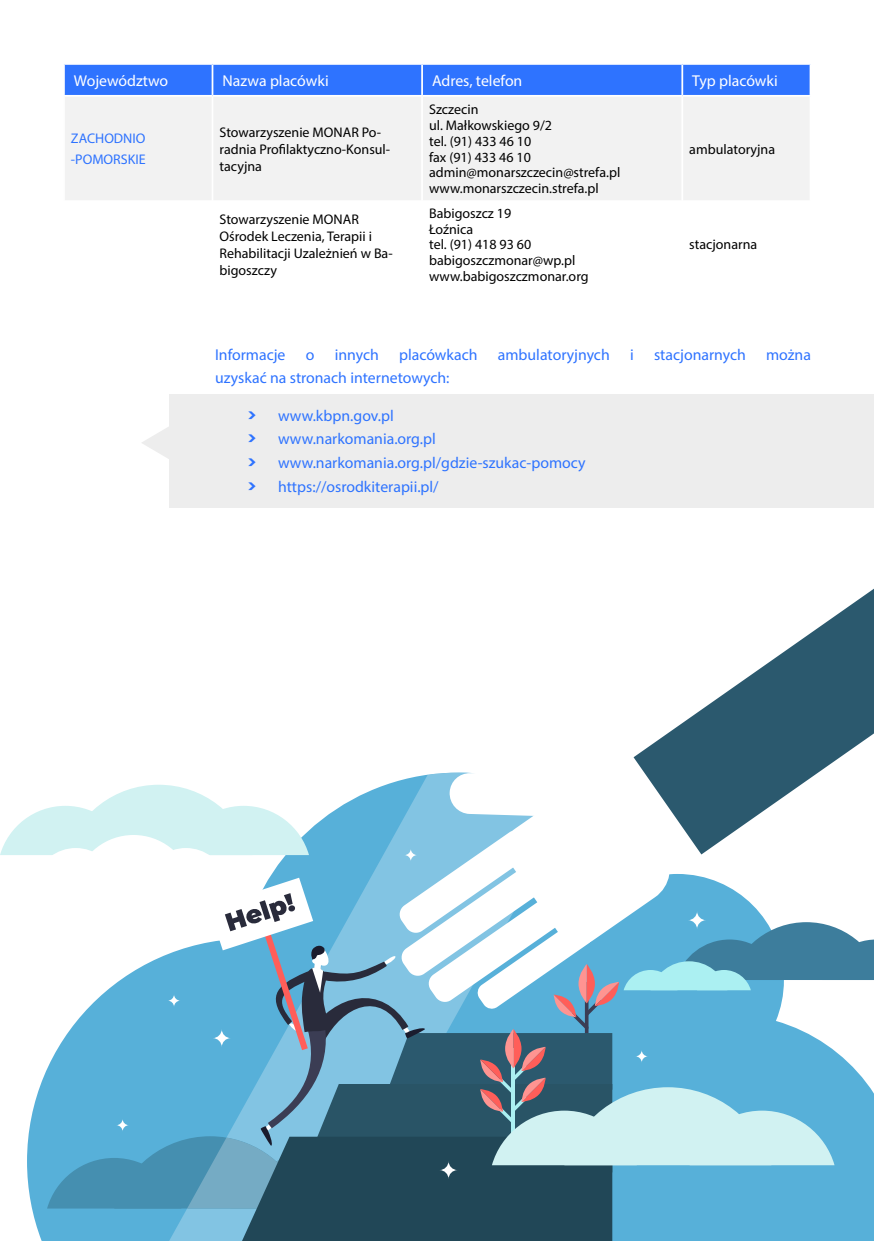
<style>
.page{position:relative;width:874px;height:1241px;background:#fff}
.page>*{position:absolute;margin:0;border:0;box-sizing:border-box;transform-origin:0 0}
.t1{font:15.75px/23.6px "Myriad Pro";color:#2e73ff}
.t2{font:15.75px "Myriad Pro";color:#fff}
.t3{font:14px/15.8px "Myriad Pro";color:#000}
.t4{font:14px/21px "Myriad Pro";color:#2e73ff}
.s1{font-family:"Novecentowide";font-weight:700}
</style>
<div class="page">
<div style="left:65px;top:65px;width:744px;height:30px;background:#2e73ff"></div>
<div style="left:65px;top:97px;width:744px;height:103px;background:#f2f2f2"></div>
<hr style="left:211px;top:65px;width:2px;height:30px;background:#fff">
<hr style="left:421px;top:65px;width:2px;height:30px;background:#fff">
<hr style="left:681px;top:65px;width:1px;height:30px;background:#fff">
<hr style="left:211px;top:97px;width:2px;height:103px;background:#fff">
<hr style="left:421px;top:97px;width:2px;height:103px;background:#fff">
<hr style="left:681px;top:97px;width:1px;height:103px;background:#fff">
<div style="left:169px;top:394px;width:704px;height:113px;background:#ededed"></div>
<svg style="left:142px;top:427px;width:27px;height:32px"></svg>
<svg style="left:715px;top:589px;width:158px;height:111px"></svg>
<svg style="left:0;top:700px;width:873px;height:540px"></svg>
<svg style="left:212px;top:1028px;width:19px;height:18px"></svg>
<svg style="left:439px;top:1160px;width:18px;height:18px"></svg>
<svg style="left:687px;top:910px;width:18px;height:19px"></svg>
<svg style="left:167px;top:994px;width:13px;height:12px"></svg>
<svg style="left:635px;top:1049px;width:12px;height:13px"></svg>
<svg style="left:404px;top:848px;width:13px;height:13px"></svg>
<svg style="left:116px;top:1118px;width:13px;height:13px"></svg>
<p class="t2" style="left:74px;top:71px;width:96px">Województwo</p>
<p class="t2" style="left:222px;top:71px;width:108px">Nazwa placówki</p>
<p class="t2" style="left:432px;top:71px;width:92px">Adres, telefon</p>
<p class="t2" style="left:692px;top:71px;width:87px">Typ placówki</p>
<p class="t4" style="left:71px;top:128px;width:76px">ZACHODNIO -POMORSKIE</p>
<p class="t3" style="left:219px;top:124px;width:172px;line-height:16.8px">Stowarzyszenie MONAR Po&shy;radnia Profilaktyczno-Konsul&shy;tacyjna</p>
<p class="t3" style="left:429px;top:102px;width:193px">Szczecin<br>ul. Małkowskiego 9/2<br>tel. (91) 433 46 10<br>fax (91) 433 46 10 admin@monarszczecin@strefa.pl www.monarszczecin.strefa.pl</p>
<p class="t3" style="left:219px;top:211px;width:174px;line-height:16.8px">Stowarzyszenie MONAR<br>Ośrodek Leczenia, Terapii i<br>Rehabilitacji Uzależnień w Ba&shy;bigoszczy</p>
<p class="t3" style="left:429px;top:205px;width:161px">Babigoszcz 19<br>Łoźnica<br>tel. (91) 418 93 60 babigoszczmonar@wp.pl www.babigoszczmonar.org</p>
<p class="t3" style="left:689px;top:141px;width:87px">ambulatoryjna</p>
<p class="t3" style="left:689px;top:237px;width:69px">stacjonarna</p>
<p class="t1" style="left:215px;top:342px;width:72px">Informacje</p>
<p class="t1" style="left:305px;top:342px;width:10px">o</p>
<p class="t1" style="left:334px;top:342px;width:46px">innych</p>
<p class="t1" style="left:399px;top:342px;width:80px">placówkach</p>
<p class="t1" style="left:497px;top:342px;width:113px">ambulatoryjnych</p>
<p class="t1" style="left:629px;top:342px;width:5px">i</p>
<p class="t1" style="left:653px;top:342px;width:93px">stacjonarnych</p>
<p class="t1" style="left:765px;top:342px;width:46px">można</p>
<p class="t1" style="left:215px;top:366px;width:236px">uzyskać na stronach internetowych:</p>
<p class="t1" style="left:246px;top:403px;width:340px"><span class="s1">&gt;</span> www.kbpn.gov.pl<br><span class="s1">&gt;</span> www.narkomania.org.pl<br><span class="s1">&gt;</span> www.narkomania.org.pl/gdzie-szukac-pomocy <span class="s1">&gt;</span> https://osrodkiterapii.pl/</p>
</div>
